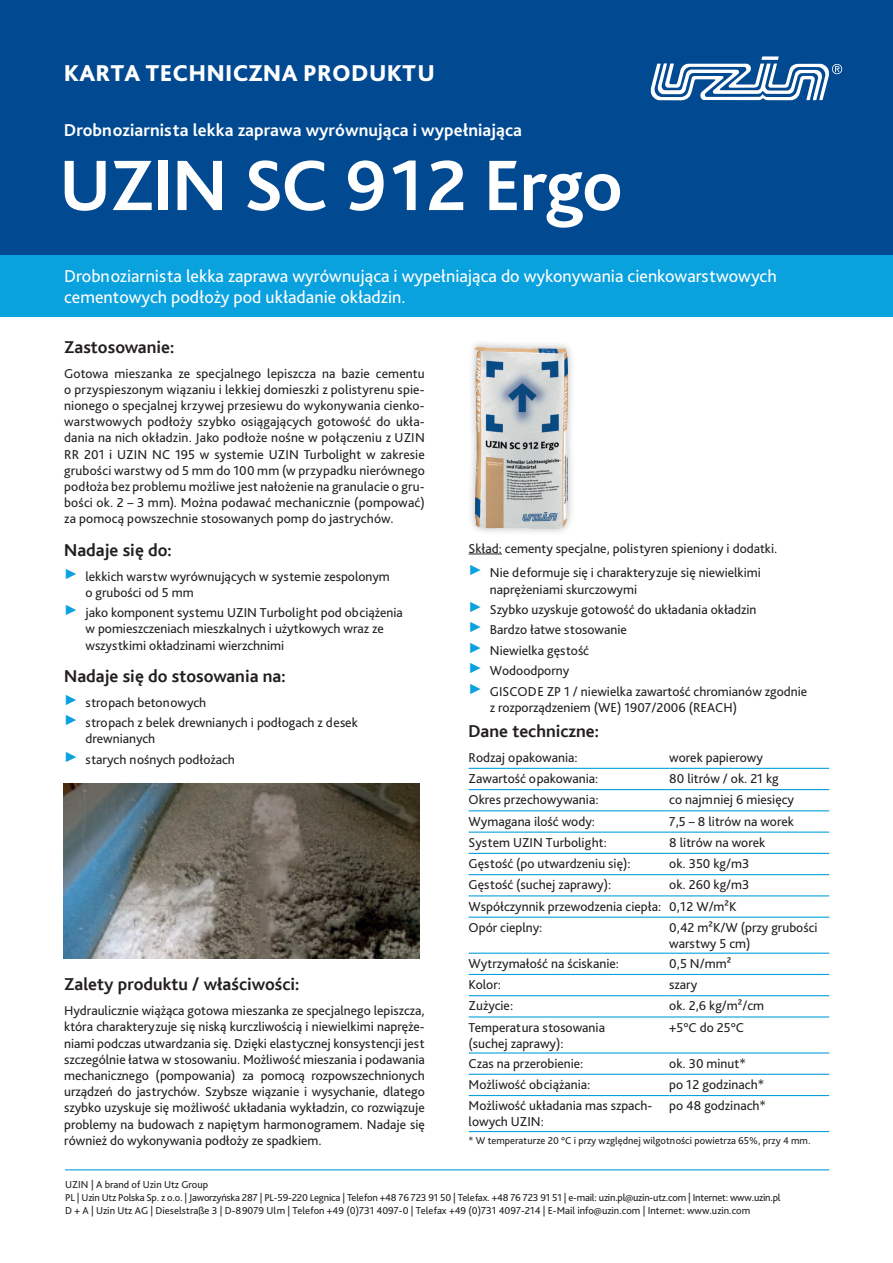
<style>
.page{position:relative;width:893px;height:1263px;background:#fff}
.page>*{position:absolute;margin:0;border:0;box-sizing:border-box;transform-origin:0 0}
.t1{font:74.7px "Bliss CE Bold";color:#fff}
.t2{font:800 24px "Bliss Pro";letter-spacing:.01em;color:#fff}
.t3{font:18px/21.6px "Bliss Pro";color:#fff}
.t4{font:18px "Bliss CE Bold";color:#231f20}
.t5{font:700 18px "Bliss Pro";letter-spacing:.005em;color:#fff}
.t6{font:13.5px/16.2px "Bliss Pro";color:#231f20}
.t7{font:10.5px/12.6px "Bliss Pro";letter-spacing:-.01em;color:#231f20}
.t8{font:10.35px "Bliss Pro";color:#231f20}
.s1{color:#09a1de}
</style>
<div class="page">
<div style="left:0;top:0;width:893px;height:255px;background:#014990"></div>
<svg style="left:651px;top:56px;width:191px;height:45px"></svg>
<div style="left:0;top:255px;width:893px;height:62px;background:#09a1de"></div>
<hr style="left:469px;top:554px;width:33px;height:1px;background:#231f20">
<hr style="left:469px;top:768px;width:200px;height:1px;background:#09a1de">
<hr style="left:669px;top:768px;width:160px;height:1px;background:#09a1de">
<hr style="left:469px;top:789px;width:200px;height:1px;background:#09a1de">
<hr style="left:669px;top:789px;width:160px;height:1px;background:#09a1de">
<hr style="left:469px;top:810px;width:200px;height:1px;background:#09a1de">
<hr style="left:669px;top:810px;width:160px;height:1px;background:#09a1de">
<hr style="left:469px;top:831px;width:200px;height:2px;background:#09a1de">
<hr style="left:669px;top:831px;width:160px;height:2px;background:#09a1de">
<hr style="left:469px;top:853px;width:200px;height:1px;background:#09a1de">
<hr style="left:669px;top:853px;width:160px;height:1px;background:#09a1de">
<hr style="left:469px;top:874px;width:200px;height:1px;background:#09a1de">
<hr style="left:669px;top:874px;width:160px;height:1px;background:#09a1de">
<hr style="left:469px;top:895px;width:200px;height:1px;background:#09a1de">
<hr style="left:669px;top:895px;width:160px;height:1px;background:#09a1de">
<hr style="left:469px;top:916px;width:200px;height:2px;background:#09a1de">
<hr style="left:669px;top:916px;width:160px;height:2px;background:#09a1de">
<hr style="left:469px;top:953px;width:200px;height:1px;background:#09a1de">
<hr style="left:669px;top:953px;width:160px;height:1px;background:#09a1de">
<hr style="left:469px;top:974px;width:200px;height:1px;background:#09a1de">
<hr style="left:669px;top:974px;width:160px;height:1px;background:#09a1de">
<hr style="left:469px;top:995px;width:200px;height:1px;background:#09a1de">
<hr style="left:669px;top:995px;width:160px;height:1px;background:#09a1de">
<hr style="left:469px;top:1016px;width:200px;height:1px;background:#09a1de">
<hr style="left:669px;top:1016px;width:160px;height:1px;background:#09a1de">
<hr style="left:469px;top:1052px;width:200px;height:1px;background:#09a1de">
<hr style="left:669px;top:1052px;width:160px;height:1px;background:#09a1de">
<hr style="left:469px;top:1074px;width:200px;height:1px;background:#09a1de">
<hr style="left:669px;top:1074px;width:160px;height:1px;background:#09a1de">
<hr style="left:469px;top:1095px;width:200px;height:1px;background:#09a1de">
<hr style="left:669px;top:1095px;width:160px;height:1px;background:#09a1de">
<hr style="left:469px;top:1131px;width:200px;height:1px;background:#09a1de">
<hr style="left:669px;top:1131px;width:160px;height:1px;background:#09a1de">
<hr style="left:65px;top:1169px;width:764px;height:1px;background:#09a1de">
<img style="left:64px;top:783px;width:355px;height:176px">
<div style="left:467px;top:339px;width:108px;height:197px;background:#231f20;opacity:.3"></div>
<img style="left:467px;top:345px;width:108px;height:185px">
<h2 class="t2" style="left:64px;top:58px;width:372px">KARTA TECHNICZNA PRODUKTU</h2>
<h3 class="t5" style="left:64px;top:118px;width:460px">Drobnoziarnista lekka zaprawa wyrównująca i wypełniająca</h3>
<h1 class="t1" style="left:60px;top:146px;width:564px">UZIN SC 912 Ergo</h1>
<h3 class="t3" style="left:64px;top:264px;width:714px">Drobnoziarnista lekka zaprawa wyrównująca i wypełniająca do wykonywania cienkowarstwowych cementowych podłoży pod układanie okładzin.</h3>
<h3 class="t4" style="left:64px;top:337px;width:112px">Zastosowanie:</h3>
<p class="t6" style="left:64px;top:365px;width:362px;text-align:justify">Gotowa mieszanka ze specjalnego lepiszcza na bazie cementu o przyspieszonym wiązaniu i lekkiej domieszki z polistyrenu spie&shy;nionego o specjalnej krzywej przesiewu do wykonywania cienko&shy;warstwowych podłoży szybko osiągających gotowość do ukła&shy;dania na nich okładzin. Jako podłoże nośne w połączeniu z UZIN RR 201 i UZIN NC 195 w systemie UZIN Turbolight w zakresie grubości warstwy od 5 mm do 100 mm (w przypadku nierównego podłoża bez problemu możliwe jest nałożenie na granulacie o gru&shy;bości ok. 2 – 3 mm). Można podawać mechanicznie (pompować) za pomocą powszechnie stosowanych pomp do jastrychów.</p>
<h3 class="t4" style="left:64px;top:540px;width:109px">Nadaje się do:</h3>
<p class="t6" style="left:85px;top:568px;width:306px;text-indent:-21px"><span class="s1">✓</span> lekkich warstw wyrównujących w systemie zespolonym o grubości od 5 mm</p>
<p class="t6" style="left:85px;top:604px;width:319px;text-indent:-21px"><span class="s1">✓</span> jako komponent systemu UZIN Turbolight pod obciążenia w pomieszczeniach mieszkalnych i użytkowych wraz ze wszystkimi okładzinami wierzchnimi</p>
<h3 class="t4" style="left:64px;top:666px;width:223px">Nadaje się do stosowania na:</h3>
<p class="t6" style="left:64px;top:694px;width:144px"><span class="s1">✓</span> stropach betonowych</p>
<p class="t6" style="left:85px;top:714px;width:274px;text-indent:-21px"><span class="s1">✓</span> stropach z belek drewnianych i podłogach z desek drewnianych</p>
<p class="t6" style="left:64px;top:751px;width:172px"><span class="s1">✓</span> starych nośnych podłożach</p>
<p class="t6" style="left:469px;top:540px;width:310px">Skład: cementy specjalne, polistyren spieniony i dodatki.</p>
<p class="t6" style="left:490px;top:564px;width:273px;text-indent:-21px"><span class="s1">✓</span> Nie deformuje się i charakteryzuje się niewielkimi naprężeniami skurczowymi</p>
<p class="t6" style="left:469px;top:601px;width:289px"><span class="s1">✓</span> Szybko uzyskuje gotowość do układania okładzin</p>
<p class="t6" style="left:469px;top:621px;width:160px"><span class="s1">✓</span> Bardzo łatwe stosowanie</p>
<p class="t6" style="left:469px;top:642px;width:122px"><span class="s1">✓</span> Niewielka gęstość</p>
<p class="t6" style="left:469px;top:662px;width:102px"><span class="s1">✓</span> Wodoodporny</p>
<p class="t6" style="left:490px;top:683px;width:319px;text-indent:-21px"><span class="s1">✓</span> GISCODE ZP 1 / niewielka zawartość chromianów zgodnie z rozporządzeniem (WE) 1907/2006 (REACH)</p>
<h3 class="t4" style="left:469px;top:722px;width:132px">Dane techniczne:</h3>
<p class="t6" style="left:469px;top:749px;width:111px">Rodzaj opakowania:</p>
<p class="t6" style="left:669px;top:749px;width:95px">worek papierowy</p>
<p class="t6" style="left:469px;top:770px;width:131px">Zawartość opakowania:</p>
<p class="t6" style="left:669px;top:770px;width:111px">80 litrów / ok. 21 kg</p>
<p class="t6" style="left:469px;top:791px;width:131px">Okres przechowywania:</p>
<p class="t6" style="left:669px;top:791px;width:126px">co najmniej 6 miesięcy</p>
<p class="t6" style="left:469px;top:813px;width:128px">Wymagana ilość wody:</p>
<p class="t6" style="left:669px;top:813px;width:126px">7,5 – 8 litrów na worek</p>
<p class="t6" style="left:469px;top:834px;width:140px">System UZIN Turbolight:</p>
<p class="t6" style="left:669px;top:834px;width:97px">8 litrów na worek</p>
<p class="t6" style="left:469px;top:855px;width:164px">Gęstość (po utwardzeniu się):</p>
<p class="t6" style="left:669px;top:855px;width:82px">ok. 350 kg/m3</p>
<p class="t6" style="left:469px;top:876px;width:144px">Gęstość (suchej zaprawy):</p>
<p class="t6" style="left:469px;top:874px;width:282px;line-height:21.3px;text-indent:201px">ok. 260 kg/m3<br>Współczynnik przewodzenia ciepła: 0,12 W/m²K<br>Opór cieplny:</p>
<p class="t6" style="left:669px;top:919px;width:150px">0,42 m²K/W (przy grubości warstwy 5 cm)</p>
<p class="t6" style="left:469px;top:955px;width:152px">Wytrzymałość na ściskanie:</p>
<p class="t6" style="left:669px;top:955px;width:63px">0,5 N/mm²</p>
<p class="t6" style="left:469px;top:976px;width:34px">Kolor:</p>
<p class="t6" style="left:669px;top:976px;width:29px">szary</p>
<p class="t6" style="left:469px;top:997px;width:46px">Zużycie:</p>
<p class="t6" style="left:669px;top:997px;width:96px">ok. 2,6 kg/m²/cm</p>
<p class="t6" style="left:469px;top:1019px;width:138px">Temperatura stosowania (suchej zaprawy):</p>
<p class="t6" style="left:669px;top:1019px;width:76px">+5°C do 25°C</p>
<p class="t6" style="left:469px;top:1055px;width:116px">Czas na przerobienie:</p>
<p class="t6" style="left:669px;top:1055px;width:78px">ok. 30 minut*</p>
<p class="t6" style="left:469px;top:1076px;width:123px">Możliwość obciążania:</p>
<p class="t6" style="left:669px;top:1076px;width:96px">po 12 godzinach*</p>
<p class="t6" style="left:469px;top:1097px;width:185px">Możliwość układania mas szpach&shy;lowych UZIN:</p>
<p class="t6" style="left:669px;top:1097px;width:98px">po 48 godzinach*</p>
<p class="t8" style="left:469px;top:1134px;width:343px">* W temperaturze 20 °C i przy względnej wilgotności powietrza 65%, przy 4 mm.</p>
<p class="t7" style="left:65px;top:1178px;width:717px">UZIN | A brand of Uzin Utz Group<br>PL | Uzin Utz Polska Sp. z o.o. | Jaworzyńska 287 | PL-59-220 Legnica | Telefon +48 76 723 91 50 | Telefax. +48 76 723 91 51 | e-mail: uzin.pl@uzin-utz.com | Internet: www.uzin.pl<br>D + A | Uzin Utz AG | Dieselstraße 3 | D-89079 Ulm | Telefon +49 (0)731 4097-0 | Telefax +49 (0)731 4097-214 | E-Mail info@uzin.com | Internet: www.uzin.com</p>
<h3 class="t4" style="left:64px;top:975px;width:237px">Zalety produktu / właściwości:</h3>
<p class="t6" style="left:64px;top:1002px;width:362px;text-align:justify">Hydraulicznie wiążąca gotowa mieszanka ze specjalnego lepiszcza, która charakteryzuje się niską kurczliwością i niewielkimi napręże&shy;niami podczas utwardzania się. Dzięki elastycznej konsystencji jest szczególnie łatwa w stosowaniu. Możliwość mieszania i podawania mechanicznego (pompowania) za pomocą rozpowszechnionych urządzeń do jastrychów. Szybsze wiązanie i wysychanie, dlatego szybko uzyskuje się możliwość układania wykładzin, co rozwiązuje problemy na budowach z napiętym harmonogramem. Nadaje się również do wykonywania podłoży ze spadkiem.</p>
</div>
